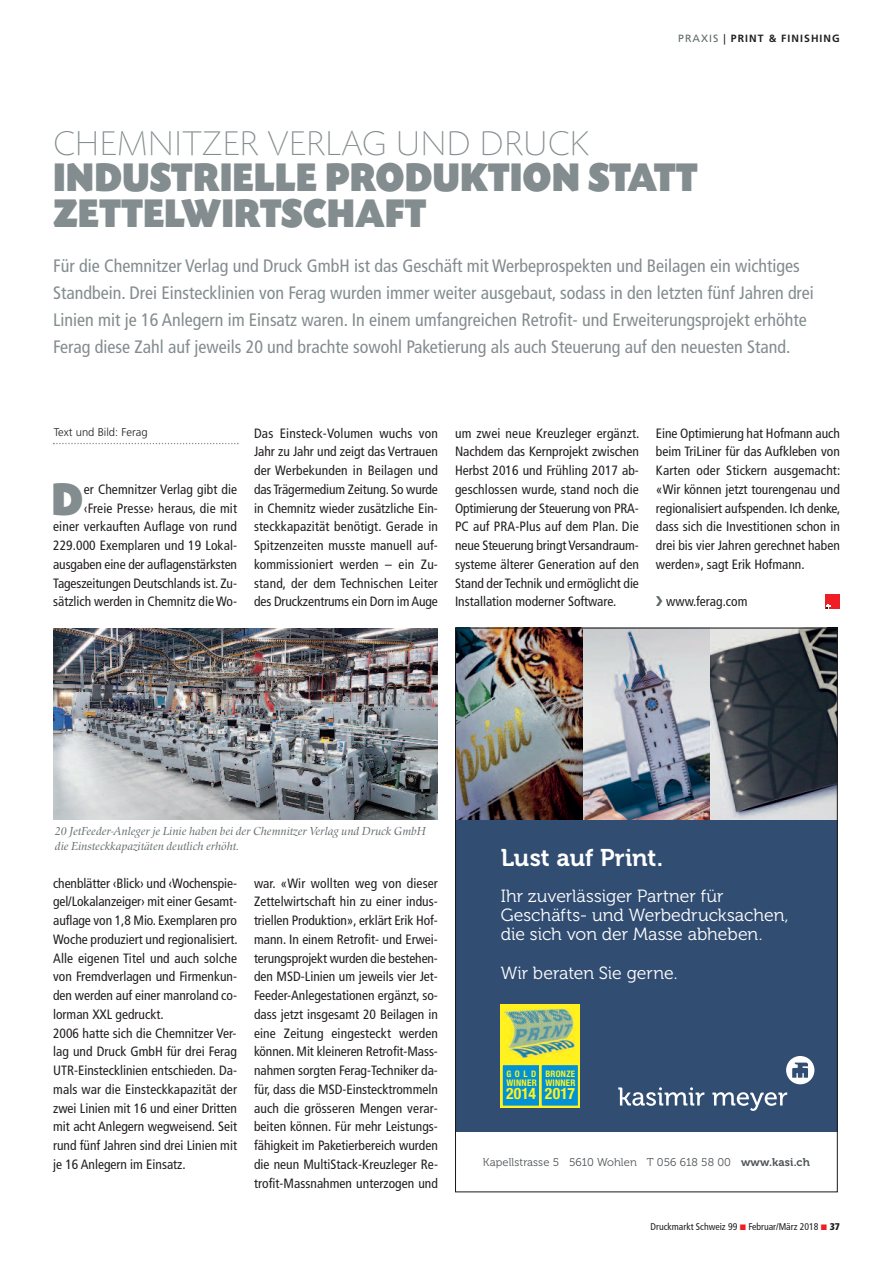
<style>
.page{position:relative;width:893px;height:1263px;background:#fff}
.page>*{position:absolute;margin:0;border:0;box-sizing:border-box;transform-origin:0 0}
.t1{font:48px "Today SB Ultra";color:#838c8e;scale:.9 1}
.t2{font:42px/36px "Today SB Ultra";color:#838c8e;scale:.9 1}
.t3{font:300 expanded 36px "Today SB";color:#838c8e}
.t4{font:24.15px "Museo 700";color:#fff}
.t5{font:condensed 18px/27px "Frutiger LT Std";color:#838c8e}
.t6{font:17.7px/19.2px "Museo 300";letter-spacing:-.005em;color:#fff}
.t7{font:700 condensed 15.75px "Helvetica Neue LT Com";letter-spacing:.015em;color:#fff21e}
.t8{font:condensed 13.5px/18.8px "Frutiger LT Std";color:#231f20;text-align:justify}
.t9{font:italic 12px/15px "Zapf Renais SB";color:#60696a}
.t10{font:11.25px "Museo 300";letter-spacing:.01em;color:#505457}
.t11{font:300 11.25px "Frutiger LT Std";color:#231f20}
.t12{font:700 10.5px "Frutiger LT Std";letter-spacing:.1em;color:#231f20}
.t13{font:condensed 9.75px "Frutiger LT Std";color:#231f20}
.t14{font:700 condensed 9.15px "Helvetica Neue LT Com";letter-spacing:.025em;color:#fff21e}
.t15{font:700 condensed 9px "Helvetica Neue LT Com";letter-spacing:.025em;color:#fff21e}
.s1{font-weight:400;color:#60696a}
.s2{font-weight:400}
.s3{font-family:"Museo 700"}
.s4{font-weight:900}
</style>
<div class="page">
<svg style="left:53px;top:443px;width:186px;height:1px"></svg>
<img style="left:53px;top:629px;width:385px;height:190px">
<div style="left:826px;top:595px;width:14px;height:14px;background:#ee1e24"></div>
<svg style="left:826px;top:604px;width:4px;height:5px"></svg>
<div style="left:455px;top:628px;width:382px;height:504px;background:#324d72"></div>
<img style="left:457px;top:630px;width:378px;height:190px">
<svg style="left:712px;top:1092px;width:75px;height:19px"></svg>
<svg style="left:618px;top:1087px;width:86px;height:19px"></svg>
<svg style="left:786px;top:1056px;width:28px;height:28px"></svg>
<div style="left:501px;top:1004px;width:79px;height:104px;background:#fff21e"></div>
<img style="left:504px;top:1010px;width:71px;height:47px">
<div style="left:501px;top:1007px;width:79px;height:53px;border:2px solid #fff21e"></div>
<div style="left:502px;top:1064px;width:38px;height:43px;background:#0091d6"></div>
<div style="left:501px;top:1063px;width:40px;height:45px;border:2px solid #fff21e"></div>
<div style="left:541px;top:1064px;width:38px;height:43px;background:#0091d6"></div>
<div style="left:540px;top:1063px;width:40px;height:45px;border:2px solid #fff21e"></div>
<p class="t12" style="left:678px;top:34px;width:163px"><span class="s1">PRAXIS</span> <span class="s2">|</span> PRINT &amp; FINISHING</p>
<h3 class="t3" style="left:53px;top:122px;width:537px">CHEMNITZER VERLAG UND DRUCK</h3>
<h2 class="t2" style="left:53px;top:159px;width:718px">INDUSTRIELLE PRODUKTION STATT<br>ZETTELWIRTSCHAFT</h2>
<p class="t5" style="left:53px;top:254px;width:762px">Für die Chemnitzer Verlag und Druck GmbH ist das Geschäft mit Werbeprospekten und Beilagen ein wichtiges Standbein. Drei Einstecklinien von Ferag wurden immer weiter ausgebaut, sodass in den letzten fünf Jahren drei Linien mit je 16 Anlegern im Einsatz waren. In einem umfangreichen Retrofit- und Erweiterungsprojekt erhöhte Ferag diese Zahl auf jeweils 20 und brachte sowohl Paketierung als auch Steuerung auf den neuesten Stand.</p>
<p class="t11" style="left:54px;top:427px;width:95px">Text und Bild: Ferag</p>
<h1 class="t1" style="left:52px;top:471px;width:37px">D</h1>
<p class="t8" style="left:53px;top:481px;width:185px;text-align:right">er Chemnitzer Verlag gibt die ‹Freie Presse› heraus, die mit<br>einer verkauften Auflage von rund 229.000 Exemplaren und 19 Lokal&shy;ausgaben eine der auflagenstärksten Tageszeitungen Deutschlands ist. Zu&shy;sätzlich werden in Chemnitz dieWo-</p>
<p class="t8" style="left:254px;top:424px;width:185px">Das Einsteck-Volumen wuchs von Jahr zu Jahr und zeigt das Vertrauen der Werbekunden in Beilagen und das Trägermedium Zeitung. So wurde in Chemnitz wieder zusätzliche Ein&shy;steckkapazität benötigt. Gerade in Spitzenzeiten musste manuell auf&shy;kommissioniert werden – ein Zu&shy;stand, der dem Technischen Leiter des Druckzentrums ein Dorn imAuge</p>
<p class="t8" style="left:455px;top:424px;width:186px">um zwei neue Kreuzleger ergänzt.<br>Nachdem das Kernprojekt zwischen Herbst 2016 und Frühling 2017 ab&shy;geschlossen wurde, stand noch die Optimierung der Steuerung von PRA-PC auf PRA-Plus auf dem Plan. Die neue Steuerung bringt Versandraum&shy;systeme älterer Generation auf den Stand der Technik und ermöglicht die Installation moderner Software.</p>
<p class="t8" style="left:656px;top:424px;width:186px">Eine Optimierung hat Hofmann auch beim TriLiner für das Aufkleben von Karten oder Stickern ausgemacht: «Wir können jetzt tourengenau und regionalisiert aufspenden. Ich denke, dass sich die Investitionen schon in drei bis vier Jahren gerechnet haben werden», sagt Erik Hofmann.</p>
<p class="t8" style="left:666px;top:593px;width:83px">www.ferag.com</p>
<p class="t9" style="left:55px;top:823px;width:372px">20 JetFeeder-Anleger je Linie haben bei der Chemnitzer Verlag und Druck GmbH die Einsteckkapazitäten deutlich erhöht.</p>
<p class="t8" style="left:53px;top:875px;width:186px;text-align:left">chenblätter ‹Blick› und ‹Wochenspie&shy;gel/Lokalanzeiger› mit einer Gesamt&shy;auflage von 1,8 Mio. Exemplaren pro Woche produziert und regionalisiert.<br>Alle eigenen Titel und auch solche von Fremdverlagen und Firmenkun&shy;den werden auf einer manroland co&shy;lorman XXL gedruckt.<br>2006 hatte sich die Chemnitzer Ver&shy;lag und Druck GmbH für drei Ferag UTR-Einstecklinien entschieden. Da&shy;mals war die Einsteckkapazität der zwei Linien mit 16 und einer Dritten mit acht Anlegern wegweisend. Seit rund fünf Jahren sind drei Linien mit je 16 Anlegern im Einsatz.</p>
<p class="t8" style="left:254px;top:874px;width:185px">war. «Wir wollten weg von dieser Zettelwirtschaft hin zu einer indus&shy;triellen Produktion», erklärt Erik Hof&shy;mann. In einem Retrofit- und Erwei&shy;terungsprojekt wurden die bestehen&shy;den MSD-Linien um jeweils vier Jet-Feeder-Anlegestationen ergänzt, so&shy;dass jetzt insgesamt 20 Beilagen in eine Zeitung eingesteckt werden können. Mit kleineren Retrofit-Mass&shy;nahmen sorgten Ferag-Techniker da&shy;für, dass die MSD-Einstecktrommeln auch die grösseren Mengen verar&shy;beiten können. Für mehr Leistungs&shy;fähigkeit im Paketierbereich wurden die neun MultiStack-Kreuzleger Re&shy;trofit-Massnahmen unterzogen und</p>
<h3 class="t4" style="left:501px;top:849px;width:164px">Lust auf Print.</h3>
<h3 class="t6" style="left:501px;top:888px;width:289px">Ihr zuverlässiger Partner für<br>Geschäfts- und Werbedrucksachen, die sich von der Masse abheben.</h3>
<h3 class="t6" style="left:501px;top:965px;width:178px">Wir beraten Sie gerne.</h3>
<p class="t15" style="left:506px;top:1069px;width:31px">GOLD</p>
<p class="t14" style="left:506px;top:1078px;width:32px">WINNER</p>
<p class="t7" style="left:506px;top:1084px;width:32px">2014</p>
<p class="t15" style="left:545px;top:1068px;width:31px">BRONZE</p>
<p class="t14" style="left:545px;top:1077px;width:32px">WINNER</p>
<p class="t7" style="left:545px;top:1084px;width:31px">2017</p>
<p class="t10" style="left:483px;top:1158px;width:329px">Kapellstrasse 5 5610 Wohlen T 056 618 58 00 <span class="s3">www.kasi.ch</span></p>
<p class="t13" style="left:651px;top:1222px;width:191px">Druckmarkt Schweiz 99 Februar/März 2018 <span class="s4">37</span></p>
</div>
